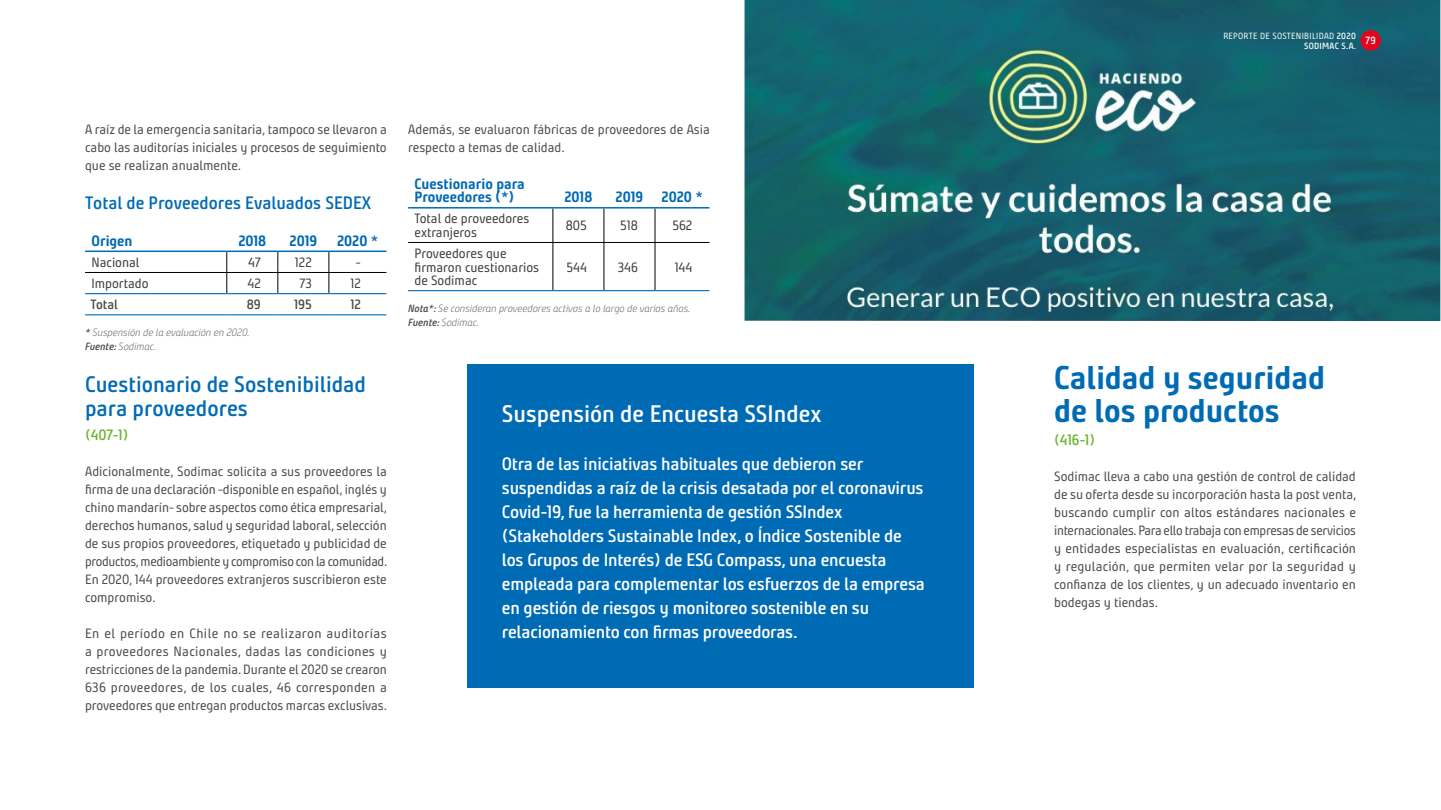
<style>
.page{position:relative;width:1441px;height:810px;background:#fff}
.page>*{position:absolute;margin:0;border:0;box-sizing:border-box;transform-origin:0 0}
.t1{font:700 33px/33px "Bunday Clean";color:#006bb5}
.t2{font:700 24px "Bunday Clean Se";color:#fff}
.t3{font:700 22.5px/24px "Bunday Clean Se";color:#006bb5}
.t4{font:700 18px/24px "Bunday Clean Se";letter-spacing:-.01em;color:#fff}
.t5{font:700 18px "Bunday Clean Se";color:#006bb5}
.t6{font:700 15px/13.5px "Bunday Clean";color:#006bb5}
.t7{font:700 15px "Bunday Clean Se";color:#6cb52d}
.t8{font:13.5px/18px "Bunday Clean";color:#4a4a49;text-align:justify}
.t9{font:13.5px/13.5px "Bunday Clean";color:#3c3c3b}
.t10{font:700 13.5px "Bunday Clean Se";color:#4a4a49}
.t11{font:10.5px/13.5px "Bunday Clean Ligh It";color:#4a4a49}
.t12{font:700 10.5px "Bunday Clean Se";color:#fff}
.t13{font:9px "Bunday Clean";letter-spacing:.03em;color:#fff}
.t14{font:700 9px "Bunday Clean Se";letter-spacing:.03em;color:#fff}
.s1{font-family:"Bunday Clean Se Bold It"}
.s2{font-family:"Bunday Clean Se";font-weight:700}
</style>
<div class="page">
<div style="left:467px;top:364px;width:506px;height:324px;background:#006bb5"></div>
<hr style="left:85px;top:272px;width:142px;height:1px;background:#000">
<hr style="left:227px;top:272px;width:51px;height:1px;background:#000">
<svg style="left:226px;top:252px;width:1px;height:41px"></svg>
<hr style="left:278px;top:272px;width:51px;height:1px;background:#000">
<svg style="left:277px;top:252px;width:1px;height:41px"></svg>
<hr style="left:329px;top:272px;width:57px;height:1px;background:#000">
<svg style="left:328px;top:252px;width:1px;height:41px"></svg>
<hr style="left:85px;top:251px;width:142px;height:1px;background:#006bb5">
<hr style="left:227px;top:251px;width:51px;height:1px;background:#006bb5">
<hr style="left:278px;top:251px;width:51px;height:1px;background:#006bb5">
<hr style="left:329px;top:251px;width:57px;height:1px;background:#006bb5">
<hr style="left:85px;top:293px;width:142px;height:1px;background:#006bb5">
<hr style="left:227px;top:293px;width:51px;height:1px;background:#006bb5">
<hr style="left:278px;top:293px;width:51px;height:1px;background:#006bb5">
<hr style="left:329px;top:293px;width:57px;height:1px;background:#006bb5">
<hr style="left:85px;top:314px;width:142px;height:1px;background:#006bb5">
<hr style="left:227px;top:314px;width:51px;height:1px;background:#006bb5">
<hr style="left:278px;top:314px;width:51px;height:1px;background:#006bb5">
<hr style="left:329px;top:314px;width:57px;height:1px;background:#006bb5">
<hr style="left:552px;top:209px;width:1px;height:33px;background:#000">
<hr style="left:603px;top:209px;width:1px;height:33px;background:#000">
<hr style="left:654px;top:209px;width:1px;height:33px;background:#000">
<hr style="left:408px;top:242px;width:145px;height:1px;background:#000">
<hr style="left:553px;top:242px;width:51px;height:1px;background:#000">
<hr style="left:552px;top:243px;width:1px;height:47px;background:#000">
<hr style="left:604px;top:242px;width:51px;height:1px;background:#000">
<hr style="left:603px;top:243px;width:1px;height:47px;background:#000">
<hr style="left:655px;top:242px;width:54px;height:1px;background:#000">
<hr style="left:654px;top:243px;width:1px;height:47px;background:#000">
<hr style="left:408px;top:207px;width:145px;height:2px;background:#006bb5">
<hr style="left:553px;top:207px;width:51px;height:2px;background:#006bb5">
<hr style="left:604px;top:207px;width:51px;height:2px;background:#006bb5">
<hr style="left:655px;top:207px;width:54px;height:2px;background:#006bb5">
<hr style="left:408px;top:290px;width:145px;height:1px;background:#006bb5">
<hr style="left:553px;top:290px;width:51px;height:1px;background:#006bb5">
<hr style="left:604px;top:290px;width:51px;height:1px;background:#006bb5">
<hr style="left:655px;top:290px;width:54px;height:1px;background:#006bb5">
<img style="left:744px;top:0;width:695px;height:321px">
<div style="left:1360px;top:30px;width:20px;height:21px;background:#e3051f;border-radius:50%"></div>
<p class="t8" style="left:85px;top:121px;width:303px">A raíz de la emergencia sanitaria, tampoco se llevaron a cabo las auditorías iniciales y procesos de seguimiento que se realizan anualmente.</p>
<h3 class="t5" style="left:85px;top:192px;width:288px">Total de Proveedores Evaluados SEDEX</h3>
<p class="t6" style="left:91px;top:234px;width:43px">Origen</p>
<p class="t6" style="left:238px;top:234px;width:29px">2018</p>
<p class="t6" style="left:289px;top:234px;width:29px">2019</p>
<p class="t6" style="left:337px;top:234px;width:43px">2020 *</p>
<p class="t9" style="left:91px;top:256px;width:50px">Nacional</p>
<p class="t9" style="left:248px;top:256px;width:14px">47</p>
<p class="t9" style="left:295px;top:256px;width:18px">122</p>
<p class="t9" style="left:356px;top:256px;width:6px">-</p>
<p class="t9" style="left:91px;top:277px;width:58px">Importado</p>
<p class="t9" style="left:247px;top:277px;width:15px">42</p>
<p class="t9" style="left:299px;top:277px;width:14px">73</p>
<p class="t9" style="left:350px;top:277px;width:12px">12</p>
<p class="t10" style="left:91px;top:296px;width:29px">Total</p>
<p class="t10" style="left:247px;top:296px;width:16px">89</p>
<p class="t10" style="left:294px;top:296px;width:19px">195</p>
<p class="t10" style="left:350px;top:296px;width:12px">12</p>
<p class="t11" style="left:85px;top:326px;width:166px"><span class="s1">*</span> Suspensión de la evaluación en 2020.<br><span class="s1">Fuente:</span> Sodimac.</p>
<h3 class="t3" style="left:85px;top:372px;width:282px">Cuestionario de Sostenibilidad para proveedores</h3>
<p class="t7" style="left:85px;top:425px;width:45px">(407-1)</p>
<p class="t8" style="left:85px;top:462px;width:303px">Adicionalmente, Sodimac solicita a sus proveedores la firma de una declaración -disponible en español, inglés y chino mandarín- sobre aspectos como ética empresarial, derechos humanos, salud y seguridad laboral, selección de sus propios proveedores, etiquetado y publicidad de productos, medioambiente y compromiso con la comunidad.<br>En 2020, 144 proveedores extranjeros suscribieron este compromiso.</p>
<p class="t8" style="left:85px;top:624px;width:303px">En el período en Chile no se realizaron auditorías a proveedores Nacionales, dadas las condiciones y restricciones de la pandemia. Durante el 2020 se crearon 636 proveedores, de los cuales, 46 corresponden a proveedores que entregan productos marcas exclusivas.</p>
<p class="t8" style="left:408px;top:121px;width:303px">Además, se evaluaron fábricas de proveedores de Asia respecto a temas de calidad.</p>
<p class="t6" style="left:414px;top:177px;width:112px">Cuestionario para<br>Proveedores (*)</p>
<p class="t6" style="left:564px;top:190px;width:29px">2018</p>
<p class="t6" style="left:615px;top:190px;width:89px">2019 2020 *</p>
<p class="t9" style="left:414px;top:212px;width:116px">Total de proveedores extranjeros</p>
<p class="t9" style="left:565px;top:219px;width:23px">805</p>
<p class="t9" style="left:620px;top:219px;width:19px">518</p>
<p class="t9" style="left:672px;top:219px;width:22px">562</p>
<p class="t9" style="left:414px;top:247px;width:126px">Proveedores que firmaron cuestionarios de Sodimac</p>
<p class="t9" style="left:566px;top:260px;width:22px">544</p>
<p class="t9" style="left:617px;top:260px;width:22px">346</p>
<p class="t9" style="left:674px;top:260px;width:19px">144</p>
<p class="t11" style="left:408px;top:302px;width:284px"><span class="s1">Nota*:</span> Se consideran proveedores activos a lo largo de varios años.<br><span class="s1">Fuente:</span> Sodimac.</p>
<h2 class="t2" style="left:502px;top:398px;width:321px">Suspensión de Encuesta SSIndex</h2>
<p class="t4" style="left:502px;top:451px;width:424px">Otra de las iniciativas habituales que debieron ser suspendidas a raíz de la crisis desatada por el coronavirus Covid-19, fue la herramienta de gestión SSIndex (Stakeholders Sustainable Index, o Índice Sostenible de los Grupos de Interés) de ESG Compass, una encuesta empleada para complementar los esfuerzos de la empresa en gestión de riesgos y monitoreo sostenible en su relacionamiento con firmas proveedoras.</p>
<p class="t13" style="left:1223px;top:30px;width:134px">REPORTE DE SOSTENIBILIDAD <span class="s2">2020</span></p>
<p class="t14" style="left:1303px;top:40px;width:53px">SODIMAC S.A.</p>
<p class="t12" style="left:1365px;top:33px;width:12px">79</p>
<h1 class="t1" style="left:1054px;top:360px;width:272px">Calidad y seguridad de los productos</h1>
<p class="t7" style="left:1054px;top:430px;width:42px">(416-1)</p>
<p class="t8" style="left:1054px;top:468px;width:304px">Sodimac lleva a cabo una gestión de control de calidad de su oferta desde su incorporación hasta la post venta, buscando cumplir con altos estándares nacionales e internacionales. Para ello trabaja con empresas de servicios y entidades especialistas en evaluación, certificación y regulación, que permiten velar por la seguridad y confianza de los clientes, y un adecuado inventario en bodegas y tiendas.</p>
</div>
